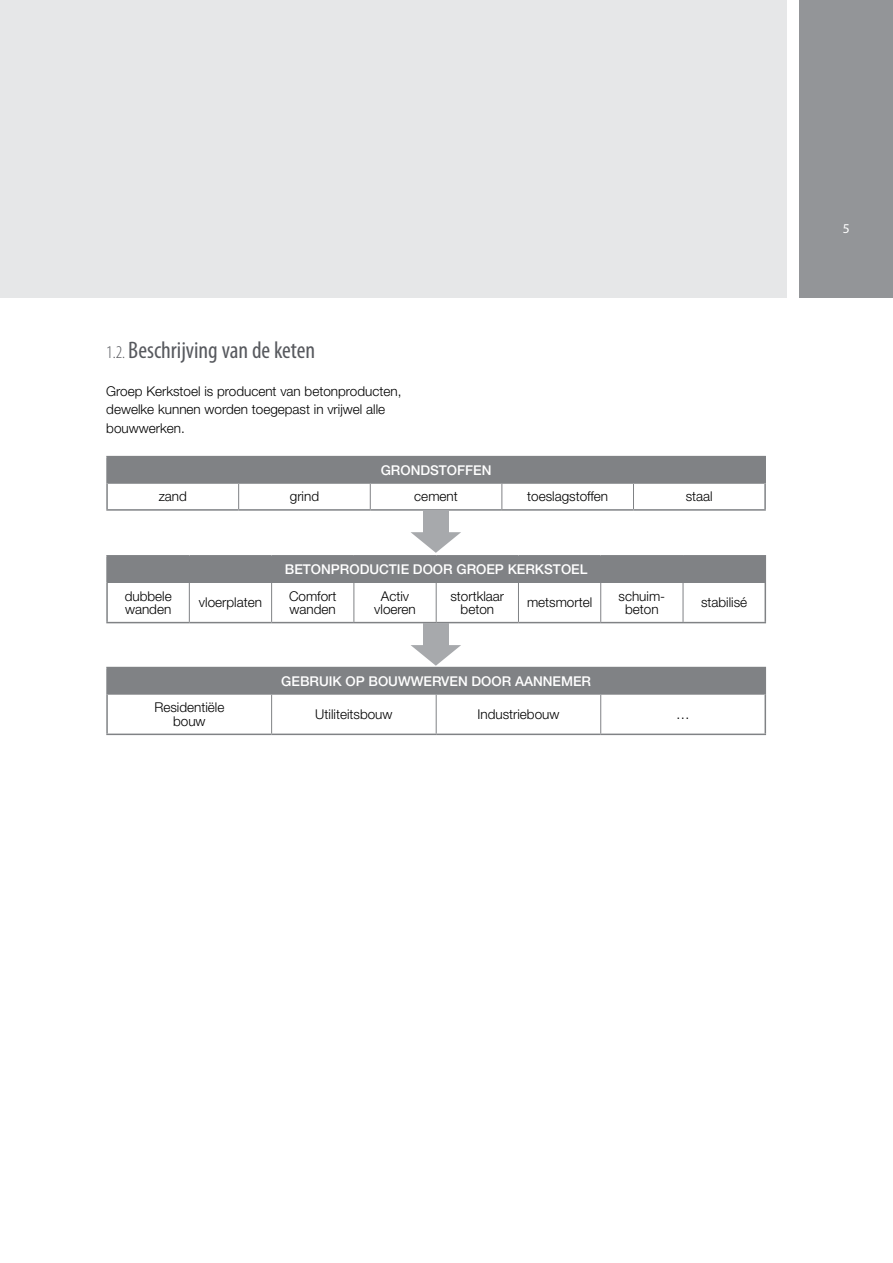
<style>
.page{position:relative;width:893px;height:1263px;background:#fff}
.page>*{position:absolute;margin:0;border:0;box-sizing:border-box;transform-origin:0 0}
.t1{font:condensed 24px "Myriad Pro";color:#57595e}
.t2{font:300 13.5px/13.5px "Helvetica Neue LT Std";color:#000;text-align:center}
.t3{font:500 13.5px "Helvetica Neue LT Std";color:#fff}
.t4{font:13.5px "Myriad Pro";color:#fff}
.s1{font-weight:300;font-size:18px}
</style>
<div class="page">
<div style="left:0;top:0;width:787px;height:298px;background:#e6e7e8"></div>
<div style="left:799px;top:0;width:94px;height:298px;background:#939598"></div>
<div style="left:107px;top:457px;width:658px;height:26px;background:#808285"></div>
<hr style="left:108px;top:483px;width:131px;height:1px;background:#808285">
<hr style="left:239px;top:483px;width:131px;height:1px;background:#808285">
<svg style="left:238px;top:484px;width:1px;height:25px"></svg>
<hr style="left:370px;top:483px;width:132px;height:1px;background:#808285">
<svg style="left:370px;top:484px;width:1px;height:25px"></svg>
<hr style="left:502px;top:483px;width:131px;height:1px;background:#808285">
<svg style="left:501px;top:484px;width:1px;height:25px"></svg>
<hr style="left:633px;top:483px;width:131px;height:1px;background:#808285">
<svg style="left:633px;top:484px;width:1px;height:25px"></svg>
<hr style="left:106px;top:456px;width:133px;height:1px;background:#808285">
<hr style="left:106px;top:457px;width:2px;height:26px;background:#808285">
<hr style="left:239px;top:456px;width:131px;height:1px;background:#808285">
<hr style="left:370px;top:456px;width:132px;height:1px;background:#808285">
<hr style="left:502px;top:456px;width:131px;height:1px;background:#808285">
<hr style="left:633px;top:456px;width:133px;height:1px;background:#808285">
<hr style="left:764px;top:457px;width:2px;height:26px;background:#808285">
<hr style="left:106px;top:483px;width:2px;height:26px;background:#808285">
<hr style="left:764px;top:483px;width:2px;height:26px;background:#808285">
<hr style="left:106px;top:509px;width:133px;height:2px;background:#808285">
<hr style="left:239px;top:509px;width:131px;height:2px;background:#808285">
<hr style="left:370px;top:509px;width:132px;height:2px;background:#808285">
<hr style="left:502px;top:509px;width:131px;height:2px;background:#808285">
<hr style="left:633px;top:509px;width:133px;height:2px;background:#808285">
<div style="left:107px;top:556px;width:658px;height:26px;background:#808285"></div>
<hr style="left:108px;top:582px;width:81px;height:1px;background:#808285">
<hr style="left:189px;top:582px;width:83px;height:1px;background:#808285">
<hr style="left:189px;top:583px;width:1px;height:39px;background:#808285">
<hr style="left:272px;top:582px;width:82px;height:1px;background:#808285">
<hr style="left:271px;top:583px;width:1px;height:39px;background:#808285">
<hr style="left:354px;top:582px;width:82px;height:1px;background:#808285">
<hr style="left:354px;top:583px;width:1px;height:39px;background:#808285">
<hr style="left:436px;top:582px;width:82px;height:1px;background:#808285">
<hr style="left:436px;top:583px;width:1px;height:39px;background:#808285">
<hr style="left:518px;top:582px;width:83px;height:1px;background:#808285">
<hr style="left:518px;top:583px;width:1px;height:39px;background:#808285">
<hr style="left:601px;top:582px;width:82px;height:1px;background:#808285">
<hr style="left:600px;top:583px;width:1px;height:39px;background:#808285">
<hr style="left:683px;top:582px;width:82px;height:1px;background:#808285">
<hr style="left:683px;top:583px;width:1px;height:39px;background:#808285">
<hr style="left:106px;top:555px;width:83px;height:1px;background:#808285">
<hr style="left:106px;top:556px;width:2px;height:26px;background:#808285">
<hr style="left:189px;top:555px;width:83px;height:1px;background:#808285">
<hr style="left:272px;top:555px;width:82px;height:1px;background:#808285">
<hr style="left:354px;top:555px;width:82px;height:1px;background:#808285">
<hr style="left:436px;top:555px;width:82px;height:1px;background:#808285">
<hr style="left:518px;top:555px;width:83px;height:1px;background:#808285">
<hr style="left:601px;top:555px;width:82px;height:1px;background:#808285">
<hr style="left:683px;top:555px;width:83px;height:1px;background:#808285">
<svg style="left:765px;top:556px;width:1px;height:26px"></svg>
<hr style="left:106px;top:582px;width:2px;height:40px;background:#808285">
<hr style="left:765px;top:582px;width:1px;height:40px;background:#808285">
<hr style="left:106px;top:622px;width:83px;height:1px;background:#808285">
<hr style="left:189px;top:622px;width:83px;height:1px;background:#808285">
<hr style="left:272px;top:622px;width:82px;height:1px;background:#808285">
<hr style="left:354px;top:622px;width:82px;height:1px;background:#808285">
<hr style="left:436px;top:622px;width:82px;height:1px;background:#808285">
<hr style="left:518px;top:622px;width:83px;height:1px;background:#808285">
<hr style="left:601px;top:622px;width:82px;height:1px;background:#808285">
<hr style="left:683px;top:622px;width:83px;height:1px;background:#808285">
<div style="left:107px;top:667px;width:658px;height:27px;background:#808285"></div>
<hr style="left:108px;top:694px;width:164px;height:1px;background:#808285">
<hr style="left:272px;top:694px;width:164px;height:1px;background:#808285">
<hr style="left:271px;top:694px;width:1px;height:40px;background:#808285">
<hr style="left:436px;top:694px;width:165px;height:1px;background:#808285">
<hr style="left:436px;top:694px;width:1px;height:40px;background:#808285">
<hr style="left:601px;top:694px;width:164px;height:1px;background:#808285">
<hr style="left:600px;top:694px;width:1px;height:40px;background:#808285">
<hr style="left:106px;top:667px;width:166px;height:1px;background:#808285">
<hr style="left:106px;top:668px;width:2px;height:26px;background:#808285">
<hr style="left:601px;top:667px;width:165px;height:1px;background:#808285">
<svg style="left:765px;top:668px;width:1px;height:26px"></svg>
<hr style="left:106px;top:694px;width:2px;height:40px;background:#808285">
<hr style="left:765px;top:694px;width:1px;height:40px;background:#808285">
<hr style="left:106px;top:734px;width:166px;height:1px;background:#808285">
<hr style="left:272px;top:734px;width:164px;height:1px;background:#808285">
<hr style="left:436px;top:734px;width:165px;height:1px;background:#808285">
<hr style="left:601px;top:734px;width:165px;height:1px;background:#808285">
<div style="left:423px;top:510px;width:26px;height:24px;background:#a7a9ac"></div>
<svg style="left:411px;top:532px;width:50px;height:21px"></svg>
<div style="left:423px;top:623px;width:26px;height:24px;background:#a7a9ac"></div>
<svg style="left:411px;top:645px;width:50px;height:21px"></svg>
<h1 class="t1" style="left:106px;top:336px;width:210px"><span class="s1">1.2.</span> Beschrijving van de keten</h1>
<p class="t2" style="left:106px;top:381px;width:297px;line-height:18.8px;text-align:left">Groep Kerkstoel is producent van betonproducten, dewelke kunnen worden toegepast in vrijwel alle bouwwerken.</p>
<p class="t3" style="left:381px;top:462px;width:112px">GRONDSTOFFEN</p>
<p class="t2" style="left:159px;top:490px;width:30px">zand</p>
<p class="t2" style="left:290px;top:490px;width:31px">grind</p>
<p class="t2" style="left:414px;top:490px;width:45px">cement</p>
<p class="t2" style="left:527px;top:490px;width:83px">toeslagstoffen</p>
<p class="t2" style="left:686px;top:490px;width:28px">staal</p>
<p class="t3" style="left:285px;top:561px;width:304px">BETONPRODUCTIE DOOR GROEP KERKSTOEL</p>
<p class="t2" style="left:125px;top:589px;width:49px;text-align:left">dubbele wanden</p>
<p class="t2" style="left:199px;top:595px;width:65px">vloerplaten</p>
<p class="t2" style="left:289px;top:589px;width:49px;text-align:left">Comfort wanden</p>
<p class="t2" style="left:374px;top:589px;width:43px">Activ vloeren</p>
<p class="t2" style="left:450px;top:589px;width:55px">stortklaar beton</p>
<p class="t2" style="left:527px;top:595px;width:67px">metsmortel</p>
<p class="t2" style="left:618px;top:589px;width:48px">schuim&shy;beton</p>
<p class="t2" style="left:701px;top:595px;width:48px">stabilisé</p>
<p class="t3" style="left:281px;top:673px;width:311px">GEBRUIK OP BOUWWERVEN DOOR AANNEMER</p>
<p class="t2" style="left:154px;top:700px;width:72px">Residentiële bouw</p>
<p class="t2" style="left:315px;top:707px;width:79px">Utiliteitsbouw</p>
<p class="t2" style="left:477px;top:707px;width:83px">Industriebouw</p>
<p class="t2" style="left:676px;top:707px;width:15px">…</p>
<p class="t4" style="left:843px;top:220px;width:8px">5</p>
</div>
